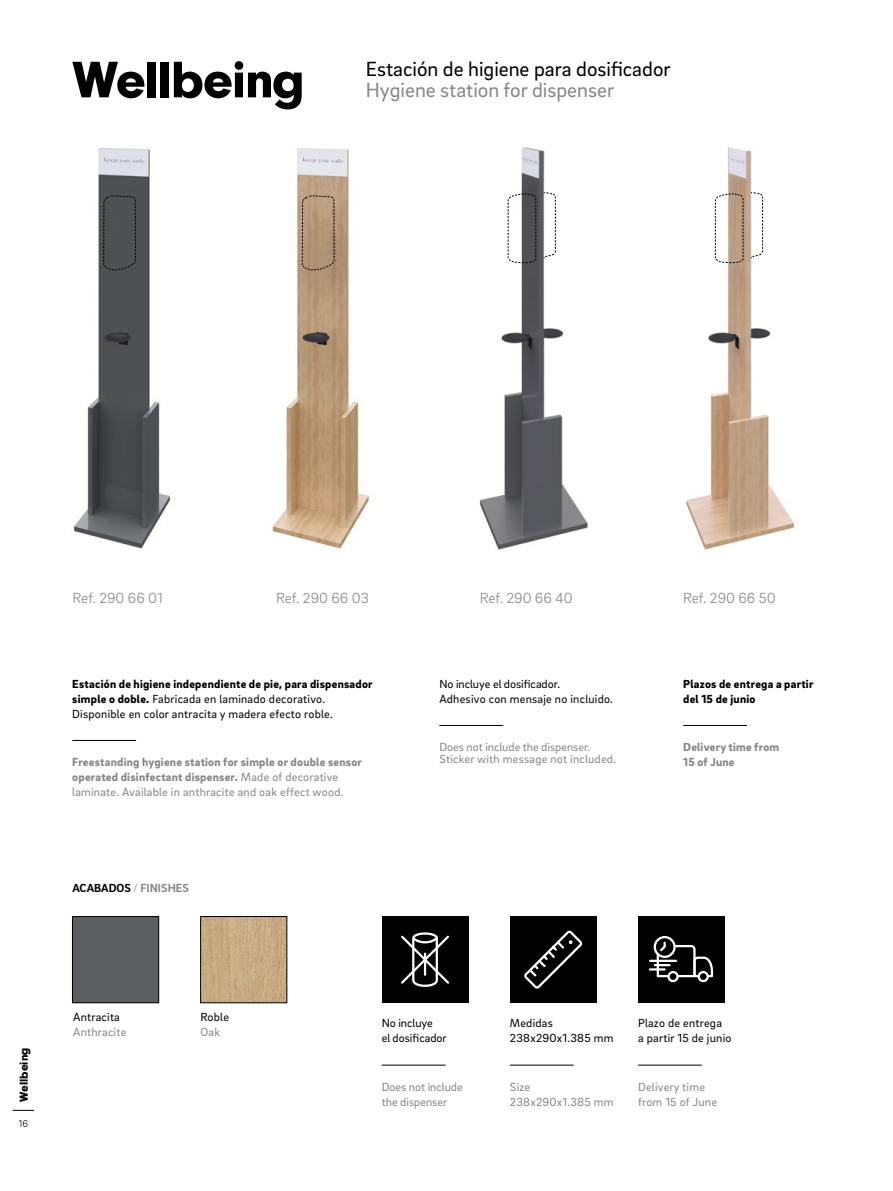
<style>
.page{position:relative;width:893px;height:1191px;background:#fff}
.page>*{position:absolute;margin:0;border:0;box-sizing:border-box;transform-origin:0 0}
.t1{font:53.4px "Neuzeit Gro T Blac";letter-spacing:-.02em;color:#000}
.t2{font:21px "Brix Sans";color:#000}
.t3{font:21px "Brix Sans";color:#878787}
.t4{font:300 15px "Brix Sans";color:#878787}
.t5{font:12px/15px "Brix Sans";letter-spacing:.02em;color:#000}
.t6{font:900 12px/15px "Brix Sans";letter-spacing:.02em;color:#878787}
.t7{font:12px/15px "Brix Sans";letter-spacing:.02em;color:#878787}
.t8{font:900 12px/15px "Brix Sans";letter-spacing:.02em;color:#000}
.t9{font:12px/15px "Brix Sans";color:#878787}
.t10{font:12px/15px "Brix Sans";color:#000}
.t11{font:700 12px "Brix Sans";color:#000}
.t12{font:12px "Neuzeit Gro T Blac";color:#000}
.t13{font:300 10.05px "Brix Sans";color:#000}
.s1{font-weight:900}
.s2{font-weight:400}
.s3{font-weight:300;color:#878787}
.s4{color:#878787}
</style>
<div class="page">
<svg style="left:13px;top:1110px;width:21px;height:1px"></svg>
<img style="left:74px;top:148px;width:96px;height:401px">
<svg style="left:103px;top:195px;width:33px;height:75px;background:#4b4c50"></svg>
<img style="left:272px;top:148px;width:99px;height:401px">
<svg style="left:302px;top:195px;width:33px;height:75px;background:#ac8f72"></svg>
<img style="left:479px;top:147px;width:109px;height:403px">
<img style="left:686px;top:147px;width:109px;height:403px">
<svg style="left:507px;top:193px;width:29px;height:70px"></svg>
<svg style="left:715px;top:193px;width:29px;height:70px"></svg>
<svg style="left:543px;top:192px;width:13px;height:67px"></svg>
<svg style="left:750px;top:192px;width:13px;height:67px"></svg>
<hr style="left:638px;top:1064px;width:64px;height:1px;background:#000">
<hr style="left:510px;top:1064px;width:64px;height:1px;background:#000">
<hr style="left:72px;top:740px;width:64px;height:1px;background:#000">
<hr style="left:683px;top:725px;width:64px;height:1px;background:#000">
<img style="left:202px;top:918px;width:83px;height:83px">
<div style="left:200px;top:916px;width:87px;height:87px;border:1px solid #000"></div>
<div style="left:74px;top:918px;width:83px;height:83px;background:#5d5e62"></div>
<div style="left:72px;top:916px;width:87px;height:87px;border:1px solid #000"></div>
<hr style="left:439px;top:725px;width:64px;height:1px;background:#000">
<div style="left:510px;top:916px;width:86px;height:87px;background:#000"></div>
<svg style="left:524px;top:930px;width:59px;height:59px"></svg>
<div style="left:638px;top:916px;width:87px;height:87px;background:#000"></div>
<div style="left:698px;top:971px;width:11px;height:11px;border:2px solid #fff;border-radius:50%"></div>
<div style="left:667px;top:971px;width:12px;height:11px;border:2px solid #fff;border-radius:50%"></div>
<div style="left:654px;top:936px;width:22px;height:22px;border:2px solid #fff;border-radius:50%"></div>
<svg style="left:650px;top:942px;width:64px;height:36px"></svg>
<div style="left:382px;top:916px;width:86px;height:87px;background:#000"></div>
<svg style="left:401px;top:932px;width:48px;height:55px"></svg>
<hr style="left:382px;top:1064px;width:63px;height:1px;background:#000">
<h1 class="t1" style="left:72px;top:49px;width:234px">Wellbeing</h1>
<h2 class="t2" style="left:366px;top:56px;width:306px">Estación de higiene para dosificador</h2>
<h2 class="t3" style="left:366px;top:77px;width:250px">Hygiene station for dispenser</h2>
<p class="t4" style="left:73px;top:588px;width:92px">Ref. 290 66 01</p>
<p class="t4" style="left:276px;top:588px;width:94px">Ref. 290 66 03</p>
<p class="t4" style="left:480px;top:588px;width:95px">Ref. 290 66 40</p>
<p class="t4" style="left:683px;top:588px;width:94px">Ref. 290 66 50</p>
<p class="t5" style="left:72px;top:675px;width:302px"><span class="s1">Estación de higiene independiente de pie, para dispensador simple o doble.</span> Fabricada en laminado decorativo.<br>Disponible en color antracita y madera efecto roble.</p>
<p class="t6" style="left:72px;top:754px;width:291px">Freestanding hygiene station for simple or double sensor operated disinfectant dispenser. <span class="s2">Made of decorative laminate. Available in anthracite and oak effect wood.</span></p>
<p class="t11" style="left:72px;top:880px;width:118px">ACABADOS <span class="s3">/</span> <span class="s4">FINISHES</span></p>
<p class="t5" style="left:439px;top:675px;width:175px">No incluye el dosificador.<br>Adhesivo con mensaje no incluido.</p>
<p class="t7" style="left:439px;top:740px;width:178px;line-height:12px">Does not include the dispenser.<br>Sticker with message not included.</p>
<p class="t8" style="left:683px;top:675px;width:132px">Plazos de entrega a partir del 15 de junio</p>
<p class="t6" style="left:683px;top:739px;width:98px">Delivery time from<br>15 of June</p>
<p class="t12" style="left:17px;top:1101px;width:56px;rotate:-90deg">Wellbeing</p>
<p class="t13" style="left:19px;top:1117px;width:11px">16</p>
<p class="t5" style="left:73px;top:1009px;width:48px">Antracita</p>
<p class="t7" style="left:73px;top:1024px;width:55px">Anthracite</p>
<p class="t5" style="left:200px;top:1009px;width:30px">Roble</p>
<p class="t7" style="left:200px;top:1024px;width:21px">Oak</p>
<p class="t10" style="left:382px;top:1015px;width:66px">No incluye<br>el dosificador</p>
<p class="t9" style="left:382px;top:1079px;width:83px">Does not include the dispenser</p>
<p class="t5" style="left:510px;top:1015px;width:105px">Medidas<br>238x290x1.385 mm</p>
<p class="t7" style="left:510px;top:1079px;width:105px">Size<br>238x290x1.385 mm</p>
<p class="t5" style="left:638px;top:1015px;width:95px">Plazo de entrega<br>a partir 15 de junio</p>
<p class="t7" style="left:638px;top:1079px;width:80px">Delivery time from 15 of June</p>
</div>
